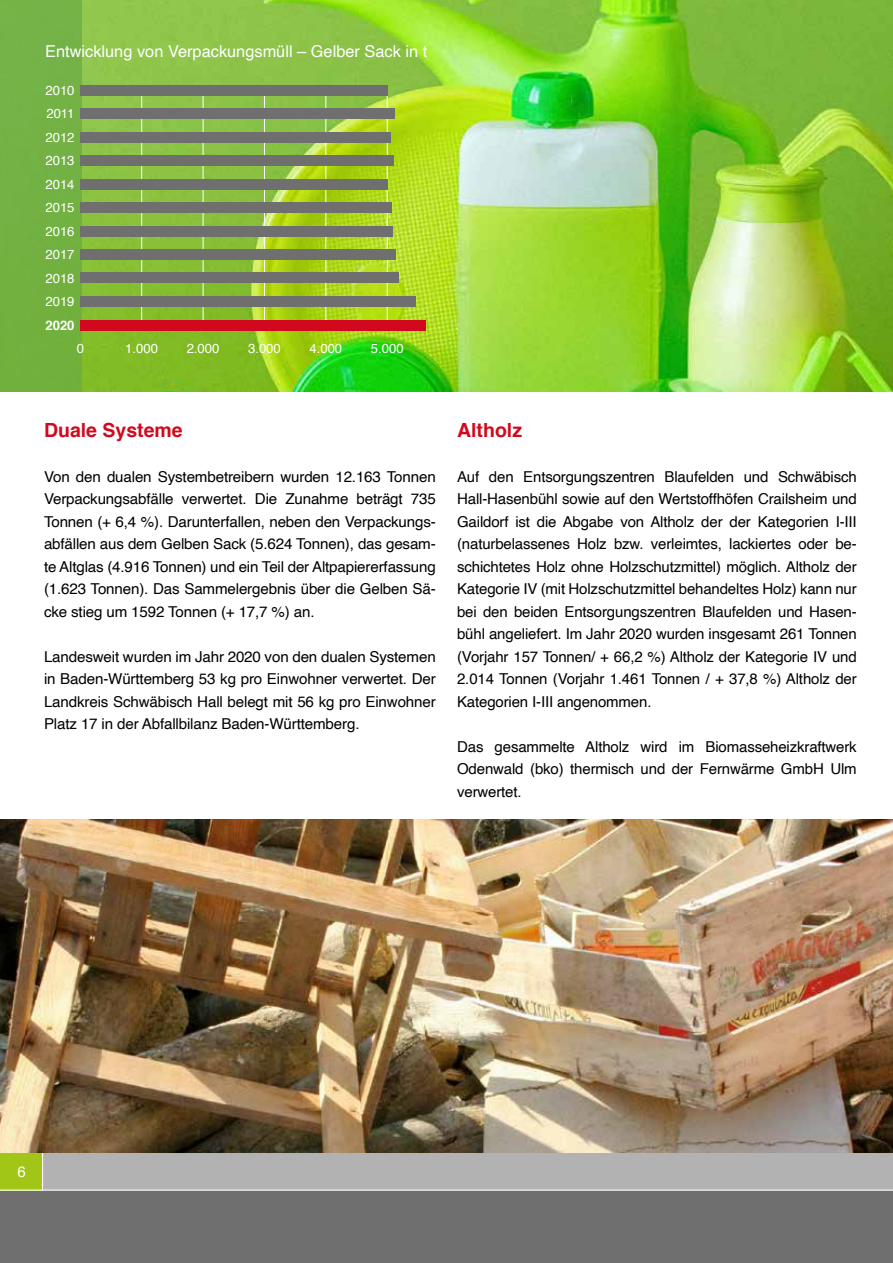
<style>
.page{position:relative;width:893px;height:1263px;background:#fff}
.page>*{position:absolute;margin:0;border:0;box-sizing:border-box;transform-origin:0 0}
.t1{font:700 19.5px "Helvetica";color:#d2091e}
.t2{font:16.35px "Helvetica";color:#fff}
.t3{font:15px/22.5px "Helvetica";letter-spacing:-.01em;color:#000;text-align:justify}
.t4{font:15px "Helvetica";color:#fff}
.t5{font:13.05px "Helvetica";color:#fff}
.t6{font:700 13.05px "Helvetica";color:#fff}
</style>
<div class="page">
<div style="left:43px;top:1152px;width:850px;height:39px;background:#b3b2b2"></div>
<div style="left:0;top:1191px;width:893px;height:72px;background:#706f6f"></div>
<div style="left:0;top:1152px;width:43px;height:39px;background:#a2c617"></div>
<hr style="left:42px;top:1152px;width:1px;height:39px;background:#fff">
<hr style="left:0;top:1189px;width:893px;height:2px;background:#fff">
<img style="left:0;top:819px;width:893px;height:333px">
<img style="left:82px;top:0;width:811px;height:392px">
<div style="left:0;top:0;width:82px;height:392px;background:#72b143"></div>
<hr style="left:141px;top:87px;width:1px;height:236px;background:#fff">
<hr style="left:203px;top:85px;width:1px;height:246px;background:#fff">
<hr style="left:264px;top:85px;width:1px;height:246px;background:#fff">
<hr style="left:325px;top:85px;width:1px;height:246px;background:#fff">
<hr style="left:387px;top:85px;width:1px;height:246px;background:#fff">
<div style="left:80px;top:85px;width:308px;height:10px;background:#706f6f"></div>
<div style="left:80px;top:108px;width:314px;height:11px;background:#706f6f"></div>
<div style="left:80px;top:132px;width:311px;height:10px;background:#706f6f"></div>
<div style="left:80px;top:155px;width:314px;height:11px;background:#706f6f"></div>
<div style="left:80px;top:179px;width:308px;height:10px;background:#706f6f"></div>
<div style="left:80px;top:202px;width:311px;height:11px;background:#706f6f"></div>
<div style="left:80px;top:226px;width:312px;height:10px;background:#706f6f"></div>
<div style="left:80px;top:249px;width:316px;height:11px;background:#706f6f"></div>
<div style="left:80px;top:272px;width:318px;height:11px;background:#706f6f"></div>
<div style="left:80px;top:296px;width:335px;height:11px;background:#706f6f"></div>
<div style="left:80px;top:320px;width:345px;height:10px;background:#d2091e"></div>
<p class="t2" style="left:45px;top:38px;width:384px">Entwicklung von Verpackungsmüll – Gelber Sack in t</p>
<p class="t5" style="left:45px;top:80px;width:31px">2010</p>
<p class="t5" style="left:46px;top:104px;width:30px">2011</p>
<p class="t5" style="left:45px;top:127px;width:31px">2012</p>
<p class="t5" style="left:45px;top:151px;width:31px">2013</p>
<p class="t5" style="left:45px;top:174px;width:31px">2014</p>
<p class="t5" style="left:45px;top:198px;width:31px">2015</p>
<p class="t5" style="left:45px;top:221px;width:31px">2016</p>
<p class="t5" style="left:45px;top:245px;width:31px">2017</p>
<p class="t5" style="left:45px;top:268px;width:31px">2018</p>
<p class="t5" style="left:45px;top:292px;width:31px">2019</p>
<p class="t6" style="left:45px;top:315px;width:31px">2020</p>
<p class="t5" style="left:77px;top:338px;width:9px">0</p>
<p class="t5" style="left:125px;top:338px;width:34px">1.000</p>
<p class="t5" style="left:187px;top:338px;width:34px">2.000</p>
<p class="t5" style="left:248px;top:338px;width:34px">3.000</p>
<p class="t5" style="left:309px;top:338px;width:34px">4.000</p>
<p class="t5" style="left:371px;top:338px;width:34px">5.000</p>
<h1 class="t1" style="left:44px;top:414px;width:140px">Duale Systeme</h1>
<p class="t3" style="left:44px;top:465px;width:393px">Von den dualen Systembetreibern wurden 12.163 Tonnen Verpackungsabfälle verwertet. Die Zunahme beträgt 735<br>Tonnen (+ 6,4 %). Darunterfallen, neben den Verpackungs&shy;abfällen aus dem Gelben Sack (5.624 Tonnen), das gesam&shy;te Altglas (4.916 Tonnen) und ein Teil der Altpapiererfassung (1.623 Tonnen). Das Sammelergebnis über die Gelben Sä&shy;cke stieg um 1592 Tonnen (+ 17,7 %) an.</p>
<p class="t3" style="left:44px;top:645px;width:393px">Landesweit wurden im Jahr 2020 von den dualen Systemen in Baden-Württemberg 53 kg pro Einwohner verwertet. Der Landkreis Schwäbisch Hall belegt mit 56 kg pro Einwohner Platz 17 in der Abfallbilanz Baden-Württemberg.</p>
<h1 class="t1" style="left:457px;top:414px;width:66px">Altholz</h1>
<p class="t3" style="left:457px;top:465px;width:401px">Auf den Entsorgungszentren Blaufelden und Schwäbisch Hall-Hasenbühl sowie auf den Wertstoffhöfen Crailsheim und Gaildorf ist die Abgabe von Altholz der der Kategorien I-III (naturbelassenes Holz bzw. verleimtes, lackiertes oder be&shy;schichtetes Holz ohne Holzschutzmittel) möglich. Altholz der Kategorie IV (mit Holzschutzmittel behandeltes Holz) kann nur bei den beiden Entsorgungszentren Blaufelden und Hasen&shy;bühl angeliefert. Im Jahr 2020 wurden insgesamt 261 Tonnen (Vorjahr 157 Tonnen/ + 66,2 %) Altholz der Kategorie IV und 2.014 Tonnen (Vorjahr 1.461 Tonnen / + 37,8 %) Altholz der Kategorien I-III angenommen.</p>
<p class="t3" style="left:457px;top:735px;width:401px">Das gesammelte Altholz wird im Biomasseheizkraftwerk Odenwald (bko) thermisch und der Fernwärme GmbH Ulm verwertet.</p>
<p class="t4" style="left:17px;top:1160px;width:10px">6</p>
</div>
